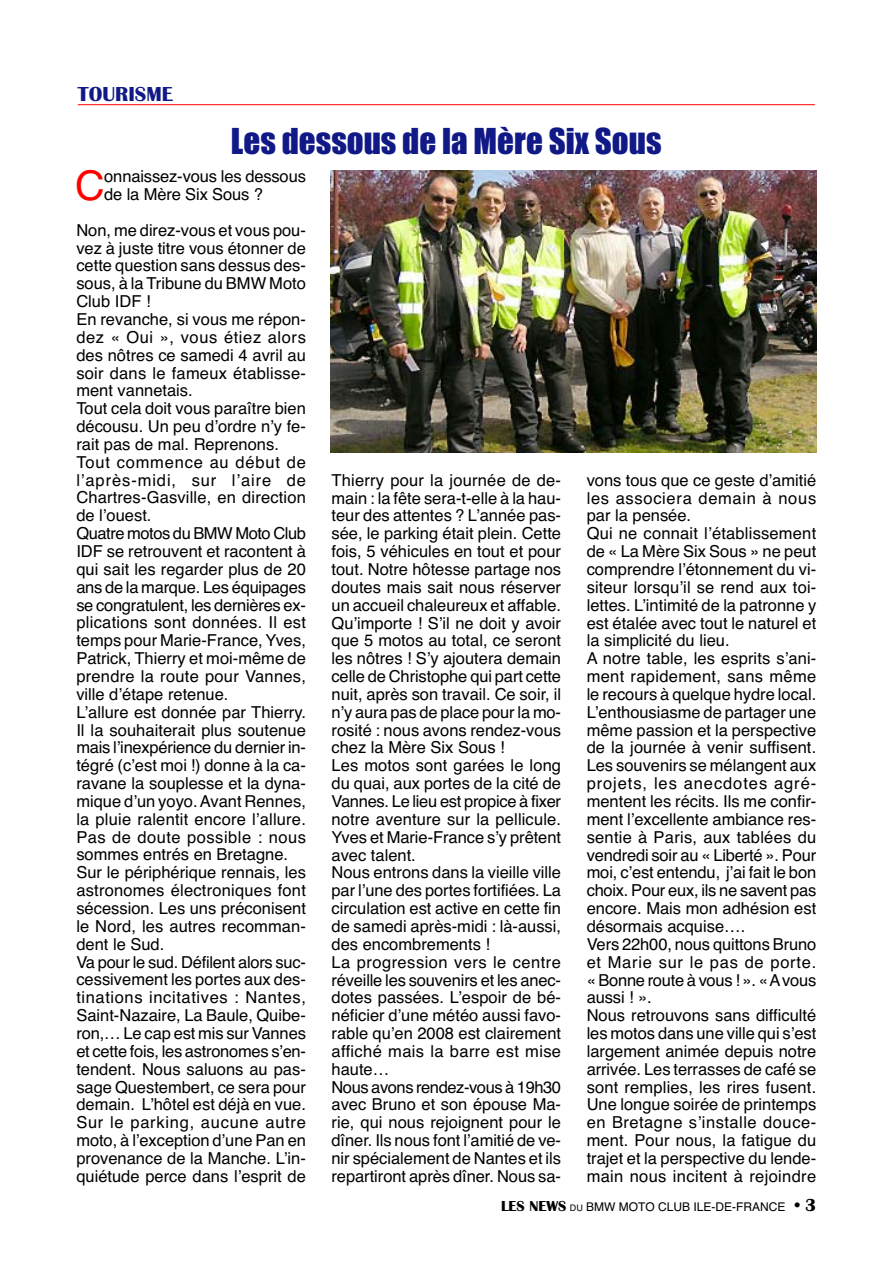
<style>
.page{position:relative;width:893px;height:1263px;background:#fff}
.page>*{position:absolute;margin:0;border:0;box-sizing:border-box;transform-origin:0 0}
.t1{font:40.95px "Helvetica";color:#f00}
.t2{font:33px "Impact";color:#111987}
.t3{font:700 21px "Britannic";color:#111987}
.t4{font:16.5px/17.9px "Helvetica";color:#000}
.t5{font:12px "Helvetica";color:#000}
.s1{font-family:"Britannic";font-weight:700;font-size:15px}
.s2{font-size:9px}
.s3{font-family:"Britannic";font-weight:700;font-size:18px}
</style>
<div class="page">
<hr style="left:78px;top:104px;width:737px;height:1px;background:#f00">
<img style="left:330px;top:170px;width:486px;height:283px">
<p class="t3" style="left:78px;top:87px;width:97px">TOURISME</p>
<h2 class="t2" style="left:231px;top:130px;width:432px">Les dessous de la Mère Six Sous</h2>
<h1 class="t1" style="left:75px;top:171px;width:31px">C</h1>
<p class="t4" style="left:104px;top:169px;width:203px">onnaissez-vous les dessous de la Mère Six Sous ?</p>
<p class="t4" style="left:76px;top:223px;width:231px">Non, me direz-vous et vous pou&shy;vez à juste titre vous étonner de cette question sans dessus des&shy;sous, à la Tribune du BMW Moto<br>Club IDF !<br>En revanche, si vous me répon&shy;dez « Oui », vous étiez alors des nôtres ce samedi 4 avril au soir dans le fameux établisse&shy;ment vannetais.<br>Tout cela doit vous paraître bien décousu. Un peu d’ordre n’y fe&shy;rait pas de mal. Reprenons.<br>Tout commence au début de l’après-midi, sur l’aire de<br>Chartres-Gasville, en direction de l’ouest.<br>Quatre motos du BMW Moto Club<br>IDF se retrouvent et racontent à qui sait les regarder plus de 20 ans de la marque. Les équipages se congratulent, les dernières ex&shy;plications sont données. Il est temps pour Marie-France, Yves,<br>Patrick, Thierry et moi-même de prendre la route pour Vannes, ville d’étape retenue.<br>L’allure est donnée par Thierry.<br>Il la souhaiterait plus soutenue mais l’inexpérience du dernier in&shy;tégré (c’est moi !) donne à la ca&shy;ravane la souplesse et la dyna&shy;mique d’un yoyo. Avant Rennes, la pluie ralentit encore l’allure.<br>Pas de doute possible : nous sommes entrés en Bretagne.<br>Sur le périphérique rennais, les astronomes électroniques font sécession. Les uns préconisent le Nord, les autres recomman&shy;dent le Sud.<br>Va pour le sud. Défilent alors suc&shy;cessivement les portes aux des&shy;tinations incitatives : Nantes,<br>Saint-Nazaire, La Baule, Quibe&shy;ron,… Le cap est mis sur Vannes et cette fois, les astronomes s’en&shy;tendent. Nous saluons au pas&shy;sage Questembert, ce sera pour demain. L’hôtel est déjà en vue.<br>Sur le parking, aucune autre moto, à l’exception d’une Pan en provenance de la Manche. L’in&shy;quiétude perce dans l’esprit de</p>
<p class="t4" style="left:331px;top:473px;width:231px">Thierry pour la journée de de&shy;main : la fête sera-t-elle à la hau&shy;teur des attentes ? L’année pas&shy;sée, le parking était plein. Cette fois, 5 véhicules en tout et pour tout. Notre hôtesse partage nos doutes mais sait nous réserver un accueil chaleureux et affable.<br>Qu’importe ! S’il ne doit y avoir que 5 motos au total, ce seront les nôtres ! S’y ajoutera demain celle de Christophe qui part cette nuit, après son travail. Ce soir, il n’y aura pas de place pour la mo&shy;rosité : nous avons rendez-vous chez la Mère Six Sous !<br>Les motos sont garées le long du quai, aux portes de la cité de<br>Vannes. Le lieu est propice à fixer notre aventure sur la pellicule.<br>Yves et Marie-France s’y prêtent avec talent.<br>Nous entrons dans la vieille ville par l’une des portes fortifiées. La circulation est active en cette fin de samedi après-midi : là-aussi, des encombrements !<br>La progression vers le centre réveille les souvenirs et les anec&shy;dotes passées. L’espoir de bé&shy;néficier d’une météo aussi favo&shy;rable qu’en 2008 est clairement affiché mais la barre est mise haute…<br>Nous avons rendez-vous à 19h30 avec Bruno et son épouse Ma&shy;rie, qui nous rejoignent pour le dîner. Ils nous font l’amitié de ve&shy;nir spécialement de Nantes et ils repartiront après dîner. Nous sa-</p>
<p class="t4" style="left:587px;top:473px;width:231px">vons tous que ce geste d’amitié les associera demain à nous par la pensée.<br>Qui ne connait l’établissement de « La Mère Six Sous » ne peut comprendre l’étonnement du vi&shy;siteur lorsqu’il se rend aux toi&shy;lettes. L’intimité de la patronne y est étalée avec tout le naturel et la simplicité du lieu.<br>A notre table, les esprits s’ani&shy;ment rapidement, sans même le recours à quelque hydre local.<br>L’enthousiasme de partager une même passion et la perspective de la journée à venir suffisent.<br>Les souvenirs se mélangent aux projets, les anecdotes agré&shy;mentent les récits. Ils me confir&shy;ment l’excellente ambiance res&shy;sentie à Paris, aux tablées du vendredi soir au « Liberté ». Pour moi, c’est entendu, j’ai fait le bon choix. Pour eux, ils ne savent pas encore. Mais mon adhésion est désormais acquise….<br>Vers 22h00, nous quittons Bruno et Marie sur le pas de porte. « Bonne route à vous ! ». « Avous aussi ! ».<br>Nous retrouvons sans difficulté les motos dans une ville qui s’est largement animée depuis notre arrivée. Les terrasses de café se sont remplies, les rires fusent.<br>Une longue soirée de printemps en Bretagne s’installe douce&shy;ment. Pour nous, la fatigue du trajet et la perspective du lende&shy;main nous incitent à rejoindre</p>
<p class="t5" style="left:501px;top:1203px;width:317px"><span class="s1">LES NEWS</span> <span class="s2">DU</span> BMW MOTO CLUB ILE-DE-FRANCE <span class="s3">• 3</span></p>
</div>
